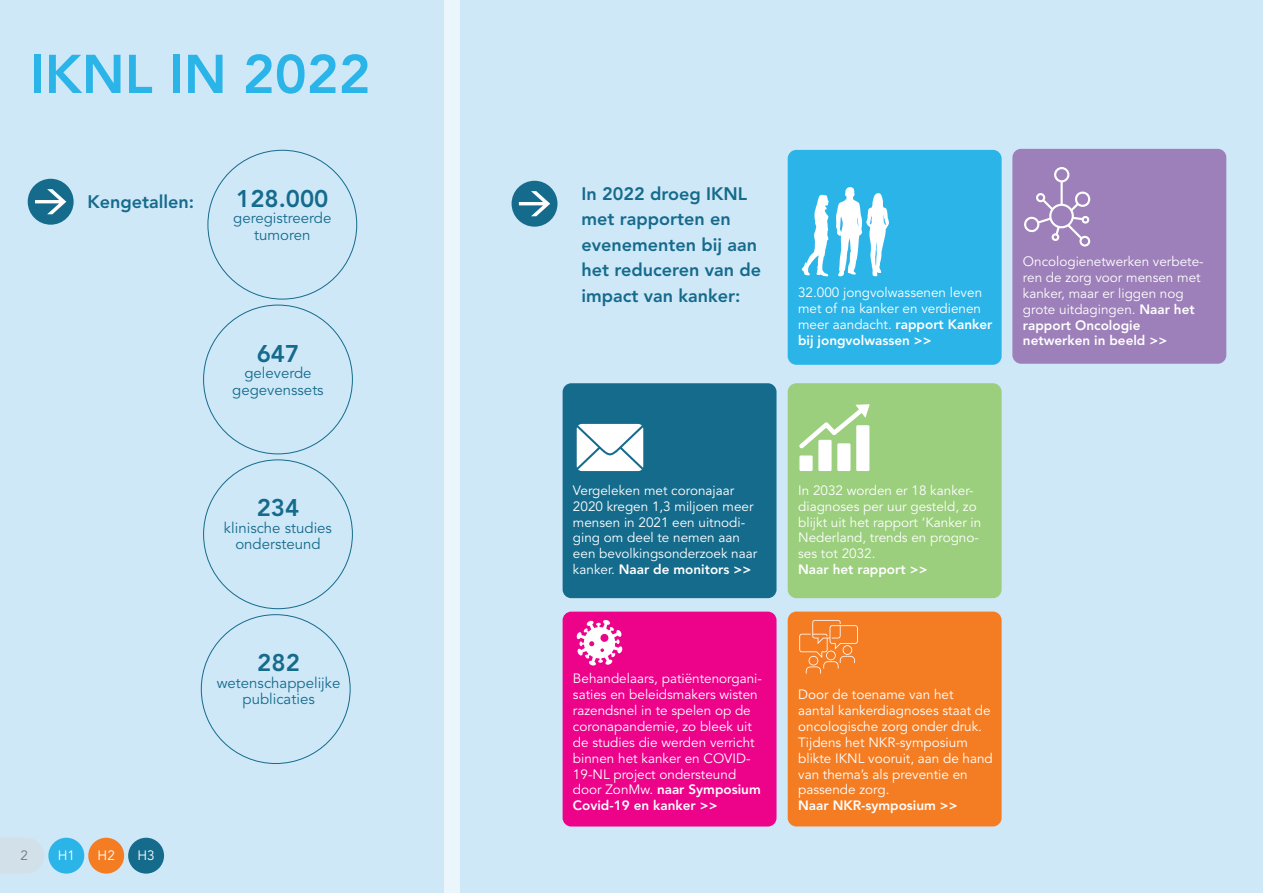
<style>
.page{position:relative;width:1263px;height:893px;background:#fff}
.page>*{position:absolute;margin:0;border:0;box-sizing:border-box;transform-origin:0 0}
.t1{font:800 54px "Avenir LT Std";color:#2bb4e8}
.t2{font:800 24px "Avenir LT Std";color:#156b8c}
.t3{font:800 18px/25.5px "Avenir LT Std";color:#156b8c}
.t4{font:15px/16.5px "Avenir LT Std";color:#156b8c;text-align:center}
.t5{font:13.5px/15.9px "Avenir LT Std";color:#fff}
.t6{font:800 13.5px "Avenir LT Std";color:#fff}
.t7{font:13.5px "Avenir LT Std";color:#75797b}
.s1{font-weight:800}
</style>
<div class="page">
<div style="left:0;top:0;width:444px;height:893px;background:#cfe8f8"></div>
<div style="left:0;top:838px;width:44px;height:35px;background:#d2e0ea"></div>
<div style="left:48px;top:838px;width:36px;height:36px;background:#2bb4e8;border-radius:50%"></div>
<div style="left:88px;top:838px;width:36px;height:36px;background:#f47d23;border-radius:50%"></div>
<div style="left:128px;top:838px;width:36px;height:36px;background:#156b8c;border-radius:50%"></div>
<div style="left:461px;top:0;width:802px;height:893px;background:#cfe8f8"></div>
<div style="left:563px;top:612px;width:213px;height:214px;background:#ed028a;border-radius:9px"></div>
<svg style="left:576px;top:620px;width:47px;height:46px"></svg>
<div style="left:28px;top:179px;width:46px;height:46px;background:#156b8c;border-radius:50%"></div>
<svg style="left:35px;top:189px;width:31px;height:25px"></svg>
<div style="left:512px;top:181px;width:45px;height:46px;background:#156b8c;border-radius:50%"></div>
<svg style="left:519px;top:191px;width:31px;height:25px"></svg>
<div style="left:788px;top:150px;width:213px;height:215px;background:#2bb4e8;border-radius:9px"></div>
<svg style="left:802px;top:194px;width:27px;height:82px"></svg>
<svg style="left:836px;top:187px;width:53px;height:89px"></svg>
<div style="left:788px;top:383px;width:213px;height:215px;background:#9bce7d;border-radius:9px"></div>
<div style="left:856px;top:425px;width:13px;height:46px;background:#fff"></div>
<div style="left:818px;top:440px;width:13px;height:31px;background:#fff"></div>
<div style="left:837px;top:443px;width:13px;height:28px;background:#fff;border-radius:2px"></div>
<div style="left:799px;top:455px;width:14px;height:16px;background:#fff"></div>
<svg style="left:799px;top:404px;width:71px;height:44px"></svg>
<div style="left:563px;top:383px;width:213px;height:215px;background:#156b8c;border-radius:9px"></div>
<svg style="left:577px;top:424px;width:66px;height:47px;background:#e7eff3"></svg>
<div style="left:1012px;top:149px;width:214px;height:215px;background:#9d7fb9;border-radius:9px"></div>
<svg style="left:1024px;top:167px;width:67px;height:80px"></svg>
<div style="left:788px;top:612px;width:213px;height:214px;background:#f47d23;border-radius:9px"></div>
<svg style="left:799px;top:620px;width:59px;height:54px"></svg>
<h1 class="t1" style="left:30px;top:42px;width:342px">IKNL IN 2022</h1>
<h3 class="t3" style="left:87px;top:189px;width:108px">Kengetallen:</h3>
<h2 class="t2" style="left:236px;top:184px;width:94px">128.000</h2>
<p class="t4" style="left:233px;top:210px;width:100px">geregistreerde tumoren</p>
<h2 class="t2" style="left:257px;top:339px;width:44px">647</h2>
<p class="t4" style="left:232px;top:365px;width:93px">geleverde gegevenssets</p>
<h2 class="t2" style="left:257px;top:494px;width:44px">234</h2>
<p class="t4" style="left:224px;top:520px;width:110px">klinische studies ondersteund</p>
<h2 class="t2" style="left:257px;top:649px;width:44px">282</h2>
<p class="t4" style="left:217px;top:675px;width:125px">wetenschappelijke publicaties</p>
<p class="t7" style="left:20px;top:848px;width:9px">2</p>
<p class="t5" style="left:58px;top:848px;width:19px">H1</p>
<p class="t5" style="left:98px;top:848px;width:19px">H2</p>
<p class="t5" style="left:137px;top:848px;width:19px">H3</p>
<h3 class="t3" style="left:581px;top:181px;width:181px">In 2022 droeg IKNL met rapporten en evenementen bij aan het reduceren van de impact van kanker:</h3>
<p class="t5" style="left:798px;top:285px;width:196px">32.000 jongvolwassenen leven met of na kanker en verdienen meer aandacht. <span class="s1">rapport Kanker bij jongvolwassen &gt;&gt;</span></p>
<p class="t5" style="left:1023px;top:254px;width:182px">Oncologienetwerken verbete&shy;ren de zorg voor mensen met kanker, maar er liggen nog grote uitdagingen. <span class="s1">Naar het rapport Oncologie netwerken in beeld &gt;&gt;</span></p>
<p class="t5" style="left:573px;top:483px;width:186px">Vergeleken met coronajaar<br>2020 kregen 1,3 miljoen meer mensen in 2021 een uitnodi&shy;ging om deel te nemen aan een bevolkingsonderzoek naar kanker. <span class="s1">Naar de monitors &gt;&gt;</span></p>
<p class="t5" style="left:798px;top:483px;width:185px">In 2032 worden er 18 kanker&shy;diagnoses per uur gesteld, zo blijkt uit het rapport ‘Kanker in<br>Nederland, trends en progno&shy;ses tot 2032.</p>
<p class="t6" style="left:798px;top:561px;width:131px">Naar het rapport &gt;&gt;</p>
<p class="t5" style="left:573px;top:671px;width:190px">Behandelaars, patiëntenorgani&shy;saties en beleidsmakers wisten razendsnel in te spelen op de coronapandemie, zo bleek uit de studies die werden verricht binnen het kanker en COVID-<br>19-NL project ondersteund door ZonMw. <span class="s1">naar Symposium<br>Covid-19 en kanker &gt;&gt;</span></p>
<p class="t5" style="left:798px;top:687px;width:196px">Door de toename van het aantal kankerdiagnoses staat de oncologische zorg onder druk.<br>Tijdens het NKR-symposium blikte IKNL vooruit, aan de hand van thema’s als preventie en passende zorg.</p>
<p class="t6" style="left:798px;top:798px;width:161px">Naar NKR-symposium &gt;&gt;</p>
</div>
